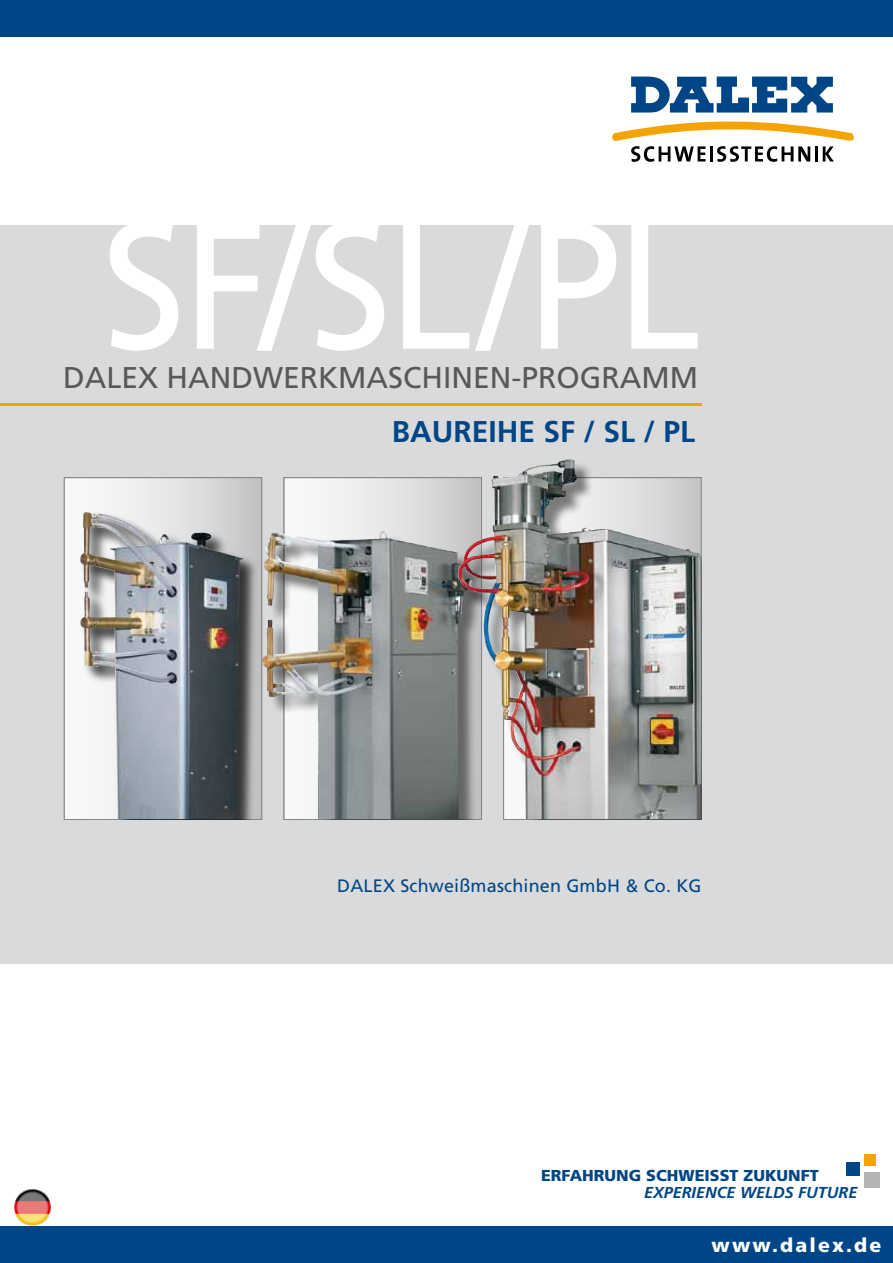
<style>
.page{position:relative;width:893px;height:1263px;background:#fff}
.page>*{position:absolute;margin:0;border:0;box-sizing:border-box;transform-origin:0 0}
.t1{font:180px "Frutiger LT Std";color:#fff;scale:.94 1}
.t2{font:30px "Frutiger LT Std";color:#58585a}
.t3{font:700 30px "Frutiger LT Std";color:#004687}
.t4{font:900 19.5px "Frutiger LT Std";letter-spacing:.11em;color:#fff}
.t5{font:18px "Frutiger LT Std";letter-spacing:.01em;color:#004687}
.t6{font:900 15.9px "Frutiger LT Std";color:#004687}
.t7{font:italic 700 15.9px "Frutiger LT Std";color:#004687}
</style>
<div class="page">
<svg style="left:612px;top:77px;width:242px;height:85px"></svg>
<div style="left:0;top:0;width:893px;height:36px;background:#004687"></div>
<div style="left:0;top:1227px;width:893px;height:36px;background:#004687"></div>
<div style="left:0;top:225px;width:893px;height:738px;background:#d9dadb"></div>
<hr style="left:0;top:404px;width:702px;height:2px;background:#f4a300">
<svg style="left:285px;top:479px;width:173px;height:55px"></svg>
<svg style="left:66px;top:479px;width:194px;height:31px"></svg>
<div style="left:865px;top:1154px;width:11px;height:12px;background:#f4a300"></div>
<div style="left:846px;top:1162px;width:14px;height:13px;background:#004687"></div>
<div style="left:865px;top:1172px;width:15px;height:15px;background:#b1b3b4"></div>
<div style="left:265px;top:534px;width:255px;height:285px;background:#000;opacity:.5"></div>
<img style="left:272px;top:531px;width:110px;height:123px">
<div style="left:56px;top:510px;width:212px;height:309px;background:#000;opacity:.5"></div>
<div style="left:58px;top:515px;width:214px;height:304px;background:#000;opacity:.5"></div>
<img style="left:80px;top:512px;width:35px;height:155px">
<img style="left:458px;top:459px;width:244px;height:360px">
<img style="left:14px;top:1189px;width:37px;height:37px">
<h1 class="t1" style="left:102px;top:180px;width:639px">SF/SL/PL</h1>
<h2 class="t2" style="left:63px;top:360px;width:636px">DALEX HANDWERKMASCHINEN-PROGRAMM</h2>
<h2 class="t3" style="left:392px;top:414px;width:305px">BAUREIHE SF / SL / PL</h2>
<p class="t5" style="left:337px;top:875px;width:366px">DALEX Schweißmaschinen GmbH &amp; Co. KG</p>
<p class="t6" style="left:541px;top:1166px;width:279px">ERFAHRUNG SCHWEISST ZUKUNFT</p>
<p class="t7" style="left:644px;top:1183px;width:215px">EXPERIENCE WELDS FUTURE</p>
<p class="t4" style="left:711px;top:1233px;width:171px">www.dalex.de</p>
</div>
